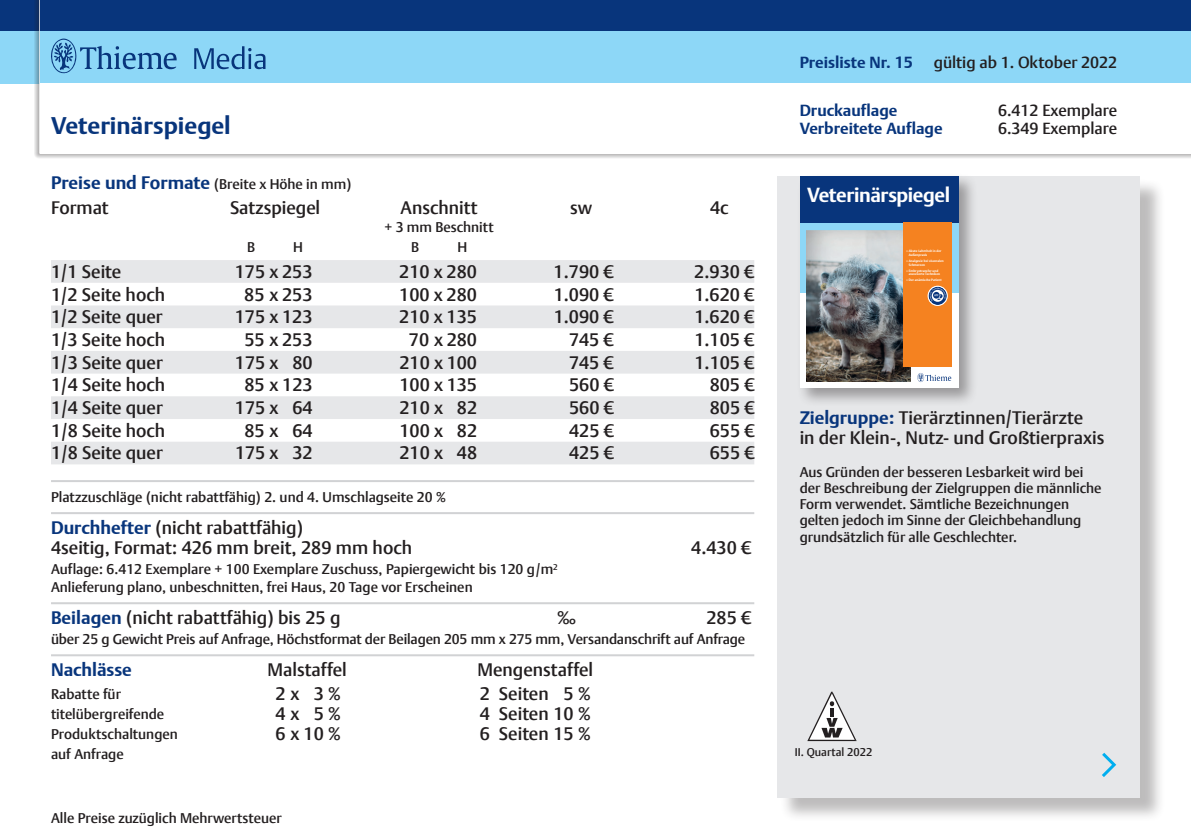
<style>
.page{position:relative;width:1191px;height:840px;background:#fff}
.page>*{position:absolute;margin:0;border:0;box-sizing:border-box;transform-origin:0 0}
.t1{font:700 24px "Thieme Argo 2011";color:#08357c}
.t2{font:700 19.8px "Thieme Argo 2011";letter-spacing:-.02em;color:#fff}
.t3{font:500 18px/20px "Thieme Argo 2011";color:#231f20}
.t4{font:700 18px "Thieme Argo 2011";color:#08357c}
.t5{font:500 16px "Thieme Argo 2011";color:#231f20}
.t6{font:700 16px "Thieme Argo 2011";color:#08357c}
.t7{font:500 14px/16px "Thieme Argo 2011";color:#231f20}
.t8{font:500 11.2px "Thieme Argo 2011";color:#231f20}
.t9{font:700 3.2px/3.8px "Thieme Argo 2011";letter-spacing:-.005em;color:#fff}
.s1{font-weight:700;font-size:18px;color:#08357c}
.s2{font-weight:700;color:#08357c}
</style>
<div class="page">
<div style="left:0;top:0;width:1191px;height:31px;background:#08357c"></div>
<div style="left:0;top:31px;width:1191px;height:52px;background:#8dd7f7"></div>
<div style="left:34px;top:0;width:1157px;height:158px;background:#231f20;opacity:.75"></div>
<div style="left:40px;top:0;width:1151px;height:31px;background:#08357c"></div>
<div style="left:40px;top:31px;width:1151px;height:52px;background:#8dd7f7"></div>
<div style="left:40px;top:83px;width:1151px;height:71px;background:#fff"></div>
<svg style="left:194px;top:46px;width:71px;height:23px"></svg>
<svg style="left:51px;top:39px;width:126px;height:35px"></svg>
<div style="left:779px;top:179px;width:386px;height:643px;background:#231f20;opacity:.3"></div>
<div style="left:777px;top:176px;width:363px;height:621px;background:#e6e7e9"></div>
<svg style="left:1102px;top:752px;width:15px;height:25px"></svg>
<div style="left:796px;top:173px;width:182px;height:234px;background:#231f20;opacity:.4"></div>
<svg style="left:799px;top:292px;width:159px;height:95px;background:#eae6e1"></svg>
<div style="left:799px;top:222px;width:159px;height:70px;background:#8dd7f7"></div>
<div style="left:799px;top:176px;width:159px;height:46px;background:#08357c"></div>
<img style="left:807px;top:230px;width:104px;height:151px">
<div style="left:902px;top:222px;width:49px;height:145px;background:#f58220"></div>
<div style="left:911px;top:367px;width:47px;height:20px;background:#fff"></div>
<svg style="left:917px;top:373px;width:34px;height:9px"></svg>
<svg style="left:929px;top:286px;width:18px;height:19px"></svg>
<div style="left:927px;top:286px;width:20px;height:19px;border:1px solid #fff;border-radius:50%"></div>
<svg style="left:51px;top:260px;width:703px;height:204px;fill:#e6e7e9"></svg>
<hr style="left:52px;top:480px;width:701px;height:2px;background:#d1d2d4">
<hr style="left:52px;top:512px;width:701px;height:2px;background:#d1d2d4">
<hr style="left:52px;top:602px;width:701px;height:2px;background:#d1d2d4">
<hr style="left:52px;top:654px;width:701px;height:2px;background:#d1d2d4">
<svg style="left:808px;top:691px;width:48px;height:49px"></svg>
<h1 class="t1" style="left:51px;top:110px;width:181px">Veterinärspiegel</h1>
<p class="t7" style="left:51px;top:175px;width:302px"><span class="s1">Preise und Formate</span> (Breite x Höhe in mm)</p>
<p class="t3" style="left:51px;top:197px;width:59px">Format</p>
<p class="t3" style="left:230px;top:197px;width:92px">Satzspiegel</p>
<p class="t3" style="left:401px;top:197px;width:79px">Anschnitt</p>
<p class="t3" style="left:570px;top:197px;width:24px">sw</p>
<p class="t3" style="left:710px;top:197px;width:20px">4c</p>
<p class="t7" style="left:385px;top:219px;width:111px">+ 3 mm Beschnitt</p>
<p class="t7" style="left:247px;top:239px;width:10px">B</p>
<p class="t7" style="left:293px;top:239px;width:11px">H</p>
<p class="t7" style="left:411px;top:239px;width:10px">B</p>
<p class="t7" style="left:457px;top:239px;width:11px">H</p>
<p class="t3" style="left:51px;top:261px;width:72px">1/1 Seite</p>
<p class="t3" style="left:235px;top:261px;width:79px">175 x 253</p>
<p class="t3" style="left:399px;top:261px;width:79px">210 x 280</p>
<p class="t3" style="left:553px;top:261px;width:61px">1.790 €</p>
<p class="t3" style="left:694px;top:261px;width:61px">2.930 €</p>
<p class="t3" style="left:51px;top:283px;width:115px">1/2 Seite hoch</p>
<p class="t3" style="left:244px;top:283px;width:70px">85 x 253</p>
<p class="t3" style="left:399px;top:283px;width:79px">100 x 280</p>
<p class="t3" style="left:553px;top:283px;width:61px">1.090 €</p>
<p class="t3" style="left:694px;top:283px;width:61px">1.620 €</p>
<p class="t3" style="left:51px;top:306px;width:113px">1/2 Seite quer</p>
<p class="t3" style="left:235px;top:306px;width:79px">175 x 123</p>
<p class="t3" style="left:399px;top:306px;width:79px">210 x 135</p>
<p class="t3" style="left:553px;top:306px;width:61px">1.090 €</p>
<p class="t3" style="left:694px;top:306px;width:61px">1.620 €</p>
<p class="t3" style="left:51px;top:329px;width:115px">1/3 Seite hoch</p>
<p class="t3" style="left:244px;top:329px;width:70px">55 x 253</p>
<p class="t3" style="left:409px;top:329px;width:70px">70 x 280</p>
<p class="t3" style="left:569px;top:329px;width:46px">745 €</p>
<p class="t3" style="left:694px;top:329px;width:61px">1.105 €</p>
<p class="t3" style="left:51px;top:352px;width:113px">1/3 Seite quer</p>
<p class="t3" style="left:235px;top:352px;width:79px">175 x 80</p>
<p class="t3" style="left:399px;top:352px;width:79px">210 x 100</p>
<p class="t3" style="left:569px;top:352px;width:46px">745 €</p>
<p class="t3" style="left:694px;top:352px;width:61px">1.105 €</p>
<p class="t3" style="left:51px;top:374px;width:115px">1/4 Seite hoch</p>
<p class="t3" style="left:244px;top:374px;width:70px">85 x 123</p>
<p class="t3" style="left:399px;top:374px;width:79px">100 x 135</p>
<p class="t3" style="left:569px;top:374px;width:46px">560 €</p>
<p class="t3" style="left:709px;top:374px;width:46px">805 €</p>
<p class="t3" style="left:51px;top:397px;width:113px">1/4 Seite quer</p>
<p class="t3" style="left:235px;top:397px;width:79px">175 x 64</p>
<p class="t3" style="left:399px;top:397px;width:79px">210 x 82</p>
<p class="t3" style="left:569px;top:397px;width:46px">560 €</p>
<p class="t3" style="left:709px;top:397px;width:46px">805 €</p>
<p class="t3" style="left:51px;top:420px;width:115px">1/8 Seite hoch</p>
<p class="t3" style="left:244px;top:420px;width:70px">85 x 64</p>
<p class="t3" style="left:399px;top:420px;width:79px">100 x 82</p>
<p class="t3" style="left:569px;top:420px;width:46px">425 €</p>
<p class="t3" style="left:709px;top:420px;width:46px">655 €</p>
<p class="t3" style="left:51px;top:442px;width:113px">1/8 Seite quer</p>
<p class="t3" style="left:235px;top:442px;width:79px">175 x 32</p>
<p class="t3" style="left:399px;top:442px;width:79px">210 x 48</p>
<p class="t3" style="left:569px;top:442px;width:46px">425 €</p>
<p class="t3" style="left:709px;top:442px;width:46px">655 €</p>
<p class="t7" style="left:51px;top:488px;width:396px">Platzzuschläge (nicht rabattfähig) 2. und 4. Umschlagseite 20 %</p>
<p class="t3" style="left:51px;top:517px;width:362px"><span class="s2">Durchhefter</span> (nicht rabattfähig)<br>4seitig, Format: 426 mm breit, 289 mm hoch</p>
<p class="t3" style="left:691px;top:537px;width:62px">4.430 €</p>
<p class="t6" style="left:799px;top:52px;width:115px">Preisliste Nr. 15</p>
<p class="t5" style="left:933px;top:52px;width:185px">gültig ab 1. Oktober 2022</p>
<p class="t6" style="left:799px;top:100px;width:99px">Druckauflage</p>
<p class="t5" style="left:998px;top:100px;width:121px">6.412 Exemplare</p>
<p class="t6" style="left:799px;top:118px;width:144px">Verbreitete Auflage</p>
<p class="t5" style="left:998px;top:118px;width:121px">6.349 Exemplare</p>
<h2 class="t2" style="left:807px;top:181px;width:144px">Veterinärspiegel</h2>
<p class="t9" style="left:908px;top:249px;width:34px;text-indent:-3px">▪ Akute Lahmheit in der<br>Außenpraxis</p>
<p class="t9" style="left:908px;top:258px;width:36px;text-indent:-3px">▪ Analgesie bei viszeralen<br>Schmerzen</p>
<p class="t9" style="left:908px;top:268px;width:33px;text-indent:-3px">▪ Embryotransfer und assoziierte Techniken</p>
<p class="t9" style="left:905px;top:278px;width:37px">▪ Der anämische Patient</p>
<p class="t3" style="left:799px;top:407px;width:306px"><span class="s2">Zielgruppe:</span> Tierärztinnen/Tierärzte<br>in der Klein-, Nutz- und Großtierpraxis</p>
<p class="t7" style="left:799px;top:464px;width:303px">Aus Gründen der besseren Lesbarkeit wird bei der Beschreibung der Zielgruppen die männliche Form verwendet. Sämtliche Bezeichnungen gelten jedoch im Sinne der Gleichbehandlung grundsätzlich für alle Geschlechter.</p>
<p class="t7" style="left:51px;top:559px;width:508px;line-height:18px">Auflage: 6.412 Exemplare + 100 Exemplare Zuschuss, Papiergewicht bis 120 g/m<sup>2<br></sup>Anlieferung plano, unbeschnitten, frei Haus, 20 Tage vor Erscheinen</p>
<p class="t3" style="left:51px;top:607px;width:291px"><span class="s2">Beilagen</span> (nicht rabattfähig) bis 25 g</p>
<p class="t3" style="left:557px;top:607px;width:21px">‰</p>
<p class="t3" style="left:706px;top:607px;width:46px">285 €</p>
<p class="t7" style="left:51px;top:630px;width:695px">über 25 g Gewicht Preis auf Anfrage, Höchstformat der Beilagen 205 mm x 275 mm, Versandanschrift auf Anfrage</p>
<p class="t4" style="left:51px;top:657px;width:82px">Nachlässe</p>
<p class="t3" style="left:267px;top:659px;width:81px">Malstaffel</p>
<p class="t3" style="left:477px;top:659px;width:117px">Mengenstaffel</p>
<p class="t7" style="left:51px;top:685px;width:71px">Rabatte für</p>
<p class="t3" style="left:275px;top:683px;width:67px">2x 3 %</p>
<p class="t3" style="left:480px;top:683px;width:113px">2 Seiten 5 %</p>
<p class="t7" style="left:51px;top:705px;width:115px">titelübergreifende</p>
<p class="t3" style="left:275px;top:703px;width:67px">4x 5 %</p>
<p class="t3" style="left:480px;top:703px;width:113px">4 Seiten 10 %</p>
<p class="t7" style="left:51px;top:725px;width:128px">Produktschaltungen</p>
<p class="t3" style="left:275px;top:723px;width:67px">6x10 %</p>
<p class="t3" style="left:480px;top:723px;width:113px">6 Seiten 15 %</p>
<p class="t7" style="left:51px;top:744px;width:74px">auf Anfrage</p>
<p class="t8" style="left:795px;top:743px;width:79px">II. Quartal 2022</p>
<p class="t7" style="left:51px;top:809px;width:232px">Alle Preise zuzüglich Mehrwertsteuer</p>
</div>
